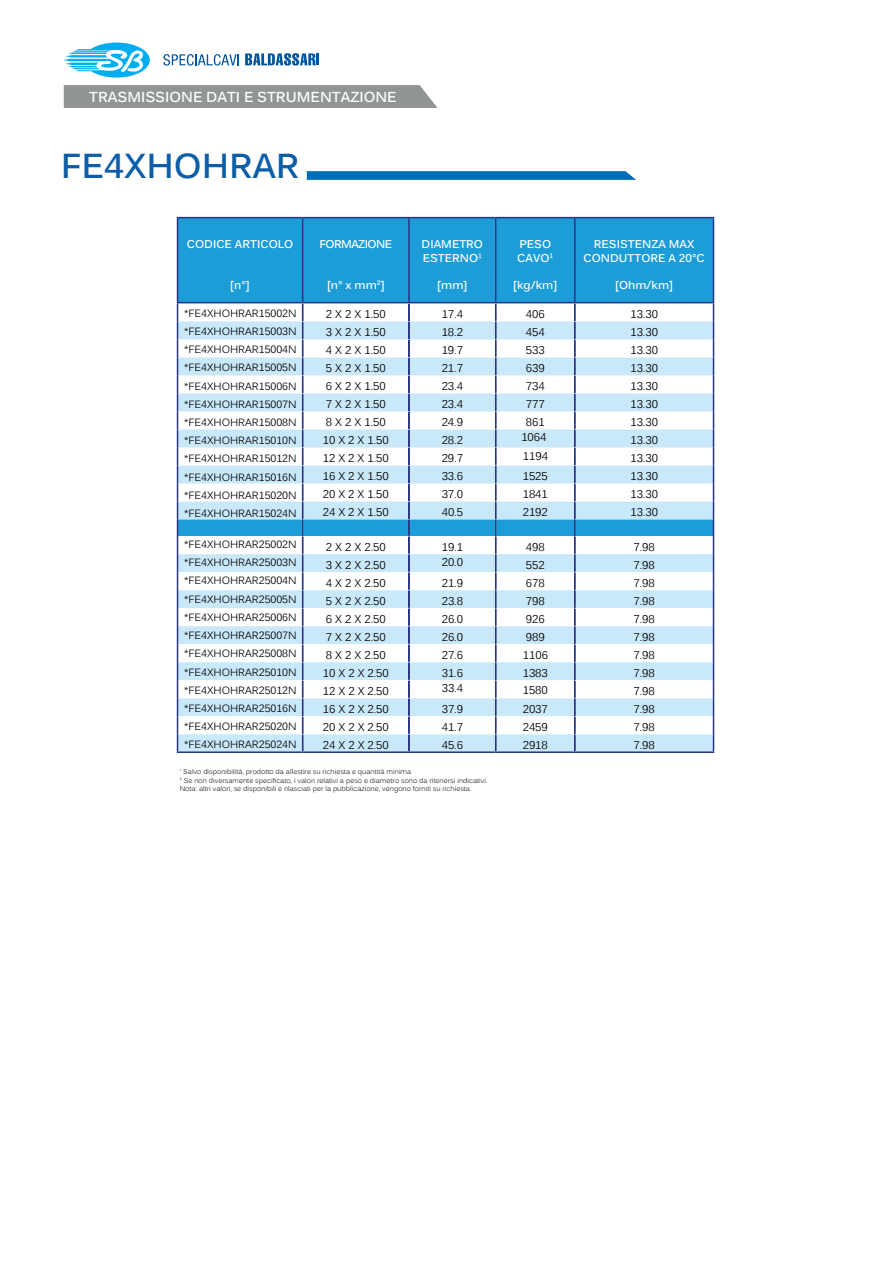
<style>
.page{position:relative;width:893px;height:1263px;background:#fff}
.page>*{position:absolute;margin:0;border:0;box-sizing:border-box;transform-origin:0 0}
.t1{font:700 34.5px "Kalinga";color:#0d5ea9}
.t2{font:700 14.4px "Kalinga";color:#fff}
.t3{font:11.25px "Kalinga";color:#000}
.t4{font:700 11.25px/13.5px "Kalinga";color:#fff}
.t5{font:700 11.25px "Kalinga";letter-spacing:-.05em;color:#fff}
.t6{font:10.5px/18.3px "Kalinga";color:#000;text-align:justify}
.t7{font:6.9px/8.2px "Kalinga";color:#231f20}
</style>
<div class="page">
<svg style="left:64px;top:43px;width:86px;height:35px"></svg>
<svg style="left:163px;top:54px;width:76px;height:12px"></svg>
<svg style="left:245px;top:53px;width:74px;height:13px"></svg>
<div style="left:64px;top:85px;width:374px;height:23px;background:#929595"></div>
<svg style="left:307px;top:171px;width:329px;height:9px;background:#0b73bb"></svg>
<div style="left:178px;top:218px;width:535px;height:84px;background:#1d9dd8"></div>
<hr style="left:177px;top:751px;width:126px;height:2px;background:#283583">
<hr style="left:303px;top:751px;width:106px;height:2px;background:#283583">
<hr style="left:409px;top:751px;width:87px;height:2px;background:#283583">
<hr style="left:496px;top:751px;width:79px;height:2px;background:#283583">
<hr style="left:575px;top:751px;width:139px;height:2px;background:#283583">
<svg style="left:177px;top:303px;width:537px;height:448px"></svg>
<hr style="left:177px;top:217px;width:126px;height:1px;background:#283583">
<hr style="left:177px;top:218px;width:1px;height:84px;background:#283583">
<hr style="left:303px;top:217px;width:106px;height:1px;background:#283583">
<hr style="left:302px;top:218px;width:1px;height:84px;background:#283583">
<hr style="left:409px;top:217px;width:87px;height:1px;background:#283583">
<hr style="left:408px;top:218px;width:2px;height:84px;background:#283583">
<hr style="left:496px;top:217px;width:79px;height:1px;background:#283583">
<hr style="left:495px;top:218px;width:1px;height:84px;background:#283583">
<hr style="left:575px;top:217px;width:139px;height:1px;background:#283583">
<hr style="left:574px;top:218px;width:2px;height:84px;background:#283583">
<hr style="left:713px;top:218px;width:1px;height:84px;background:#283583">
<hr style="left:177px;top:302px;width:126px;height:1px;background:#283583">
<hr style="left:303px;top:302px;width:106px;height:1px;background:#283583">
<hr style="left:409px;top:302px;width:87px;height:1px;background:#283583">
<hr style="left:496px;top:302px;width:79px;height:1px;background:#283583">
<hr style="left:575px;top:302px;width:139px;height:1px;background:#283583">
<p class="t2" style="left:89px;top:87px;width:309px">TRASMISSIONE DATI E STRUMENTAZIONE</p>
<h1 class="t1" style="left:61px;top:143px;width:240px">FE4XHOHRAR</h1>
<p class="t4" style="left:187px;top:239px;width:108px">CODICE ARTICOLO</p>
<p class="t4" style="left:230px;top:279px;width:21px">[n°]</p>
<p class="t6" style="left:184px;top:304px;width:114px">*FE4XHOHRAR15002N *FE4XHOHRAR15003N *FE4XHOHRAR15004N *FE4XHOHRAR15005N *FE4XHOHRAR15006N *FE4XHOHRAR15007N *FE4XHOHRAR15008N *FE4XHOHRAR15010N *FE4XHOHRAR15012N *FE4XHOHRAR15016N *FE4XHOHRAR15020N *FE4XHOHRAR15024N</p>
<p class="t6" style="left:184px;top:535px;width:114px">*FE4XHOHRAR25002N *FE4XHOHRAR25003N *FE4XHOHRAR25004N *FE4XHOHRAR25005N *FE4XHOHRAR25006N *FE4XHOHRAR25007N *FE4XHOHRAR25008N *FE4XHOHRAR25010N *FE4XHOHRAR25012N *FE4XHOHRAR25016N *FE4XHOHRAR25020N *FE4XHOHRAR25024N</p>
<p class="t5" style="left:319px;top:237px;width:74px">FORMAZIONE</p>
<p class="t4" style="left:327px;top:279px;width:59px">[n° x mm<sup>2</sup>]</p>
<p class="t4" style="left:422px;top:239px;width:63px">DIAMETRO<br>ESTERNO<sup>1</sup></p>
<p class="t4" style="left:437px;top:279px;width:32px">[mm]</p>
<p class="t4" style="left:517px;top:239px;width:38px">PESO<br>CAVO<sup>1</sup></p>
<p class="t4" style="left:513px;top:279px;width:46px">[kg/km]</p>
<p class="t4" style="left:583px;top:239px;width:123px;text-align:center">RESISTENZA MAX<br>CONDUTTORE A 20°C</p>
<p class="t4" style="left:615px;top:279px;width:59px">[Ohm/km]</p>
<p class="t3" style="left:326px;top:307px;width:61px">2 X 2 X 1.50</p>
<p class="t3" style="left:442px;top:307px;width:23px">17.4</p>
<p class="t3" style="left:526px;top:307px;width:20px">406</p>
<p class="t3" style="left:630px;top:307px;width:29px">13.30</p>
<p class="t3" style="left:326px;top:325px;width:61px">3 X 2 X 1.50</p>
<p class="t3" style="left:442px;top:325px;width:23px">18.2</p>
<p class="t3" style="left:526px;top:325px;width:20px">454</p>
<p class="t3" style="left:630px;top:325px;width:29px">13.30</p>
<p class="t3" style="left:326px;top:343px;width:61px">4 X 2 X 1.50</p>
<p class="t3" style="left:442px;top:343px;width:23px">19.7</p>
<p class="t3" style="left:526px;top:343px;width:20px">533</p>
<p class="t3" style="left:630px;top:343px;width:29px">13.30</p>
<p class="t3" style="left:326px;top:361px;width:61px">5 X 2 X 1.50</p>
<p class="t3" style="left:442px;top:361px;width:23px">21.7</p>
<p class="t3" style="left:526px;top:361px;width:20px">639</p>
<p class="t3" style="left:630px;top:361px;width:29px">13.30</p>
<p class="t3" style="left:326px;top:379px;width:61px">6 X 2 X 1.50</p>
<p class="t3" style="left:442px;top:379px;width:23px">23.4</p>
<p class="t3" style="left:526px;top:379px;width:20px">734</p>
<p class="t3" style="left:630px;top:379px;width:29px">13.30</p>
<p class="t3" style="left:326px;top:397px;width:61px">7 X 2 X 1.50</p>
<p class="t3" style="left:442px;top:397px;width:23px">23.4</p>
<p class="t3" style="left:526px;top:397px;width:20px">777</p>
<p class="t3" style="left:630px;top:397px;width:29px">13.30</p>
<p class="t3" style="left:326px;top:415px;width:61px">8 X 2 X 1.50</p>
<p class="t3" style="left:442px;top:415px;width:23px">24.9</p>
<p class="t3" style="left:526px;top:415px;width:20px">861</p>
<p class="t3" style="left:630px;top:415px;width:29px">13.30</p>
<p class="t3" style="left:323px;top:433px;width:68px">10 X 2 X 1.50</p>
<p class="t3" style="left:442px;top:433px;width:23px">28.2</p>
<p class="t3" style="left:521px;top:430px;width:27px">1064</p>
<p class="t3" style="left:630px;top:433px;width:29px">13.30</p>
<p class="t3" style="left:323px;top:451px;width:68px">12 X 2 X 1.50</p>
<p class="t3" style="left:442px;top:451px;width:23px">29.7</p>
<p class="t3" style="left:523px;top:449px;width:27px">1194</p>
<p class="t3" style="left:630px;top:451px;width:29px">13.30</p>
<p class="t3" style="left:323px;top:469px;width:68px">16 X 2 X 1.50</p>
<p class="t3" style="left:442px;top:469px;width:23px">33.6</p>
<p class="t3" style="left:523px;top:469px;width:27px">1525</p>
<p class="t3" style="left:630px;top:469px;width:29px">13.30</p>
<p class="t3" style="left:323px;top:487px;width:68px">20 X 2 X 1.50</p>
<p class="t3" style="left:442px;top:487px;width:23px">37.0</p>
<p class="t3" style="left:523px;top:487px;width:27px">1841</p>
<p class="t3" style="left:630px;top:487px;width:29px">13.30</p>
<p class="t3" style="left:323px;top:505px;width:68px">24 X 2 X 1.50</p>
<p class="t3" style="left:442px;top:505px;width:23px">40.5</p>
<p class="t3" style="left:523px;top:505px;width:27px">2192</p>
<p class="t3" style="left:630px;top:505px;width:29px">13.30</p>
<p class="t3" style="left:326px;top:539px;width:61px">2 X 2 X 2.50</p>
<p class="t3" style="left:442px;top:539px;width:23px">19.1</p>
<p class="t3" style="left:526px;top:539px;width:20px">498</p>
<p class="t3" style="left:634px;top:539px;width:23px">7.98</p>
<p class="t3" style="left:326px;top:557px;width:61px">3 X 2 X 2.50</p>
<p class="t3" style="left:442px;top:554px;width:23px">20.0</p>
<p class="t3" style="left:526px;top:557px;width:20px">552</p>
<p class="t3" style="left:634px;top:557px;width:23px">7.98</p>
<p class="t3" style="left:326px;top:575px;width:61px">4 X 2 X 2.50</p>
<p class="t3" style="left:442px;top:575px;width:23px">21.9</p>
<p class="t3" style="left:526px;top:575px;width:20px">678</p>
<p class="t3" style="left:634px;top:575px;width:23px">7.98</p>
<p class="t3" style="left:326px;top:593px;width:61px">5 X 2 X 2.50</p>
<p class="t3" style="left:442px;top:593px;width:23px">23.8</p>
<p class="t3" style="left:526px;top:593px;width:20px">798</p>
<p class="t3" style="left:634px;top:593px;width:23px">7.98</p>
<p class="t3" style="left:326px;top:611px;width:61px">6 X 2 X 2.50</p>
<p class="t3" style="left:442px;top:611px;width:23px">26.0</p>
<p class="t3" style="left:526px;top:611px;width:20px">926</p>
<p class="t3" style="left:634px;top:611px;width:23px">7.98</p>
<p class="t3" style="left:326px;top:630px;width:61px">7 X 2 X 2.50</p>
<p class="t3" style="left:442px;top:629px;width:23px">26.0</p>
<p class="t3" style="left:526px;top:629px;width:20px">989</p>
<p class="t3" style="left:634px;top:630px;width:23px">7.98</p>
<p class="t3" style="left:326px;top:648px;width:61px">8 X 2 X 2.50</p>
<p class="t3" style="left:442px;top:647px;width:23px">27.6</p>
<p class="t3" style="left:523px;top:647px;width:27px">1106</p>
<p class="t3" style="left:634px;top:648px;width:23px">7.98</p>
<p class="t3" style="left:323px;top:666px;width:68px">10 X 2 X 2.50</p>
<p class="t3" style="left:442px;top:665px;width:23px">31.6</p>
<p class="t3" style="left:523px;top:665px;width:27px">1383</p>
<p class="t3" style="left:634px;top:666px;width:23px">7.98</p>
<p class="t3" style="left:323px;top:684px;width:68px">12 X 2 X 2.50</p>
<p class="t3" style="left:442px;top:681px;width:23px">33.4</p>
<p class="t3" style="left:523px;top:682px;width:27px">1580</p>
<p class="t3" style="left:634px;top:684px;width:23px">7.98</p>
<p class="t3" style="left:323px;top:702px;width:68px">16 X 2 X 2.50</p>
<p class="t3" style="left:442px;top:701px;width:23px">37.9</p>
<p class="t3" style="left:523px;top:701px;width:27px">2037</p>
<p class="t3" style="left:634px;top:702px;width:23px">7.98</p>
<p class="t3" style="left:323px;top:720px;width:68px">20 X 2 X 2.50</p>
<p class="t3" style="left:442px;top:719px;width:23px">41.7</p>
<p class="t3" style="left:523px;top:719px;width:27px">2459</p>
<p class="t3" style="left:634px;top:720px;width:23px">7.98</p>
<p class="t3" style="left:323px;top:738px;width:68px">24 X 2 X 2.50</p>
<p class="t3" style="left:442px;top:737px;width:23px">45.6</p>
<p class="t3" style="left:523px;top:737px;width:27px">2918</p>
<p class="t3" style="left:634px;top:738px;width:23px">7.98</p>
<p class="t7" style="left:180px;top:768px;width:309px"><sup>*</sup> Salvo disponibilità, prodotto da allestire su richiesta e quantità minima<br><sup>1</sup> Se non diversamente specificato, i valori relativi a peso e diametro sono da ritenersi indicativi.<br>Nota: altri valori, se disponibili e rilasciati per la pubblicazione, vengono forniti su richiesta.</p>
</div>
